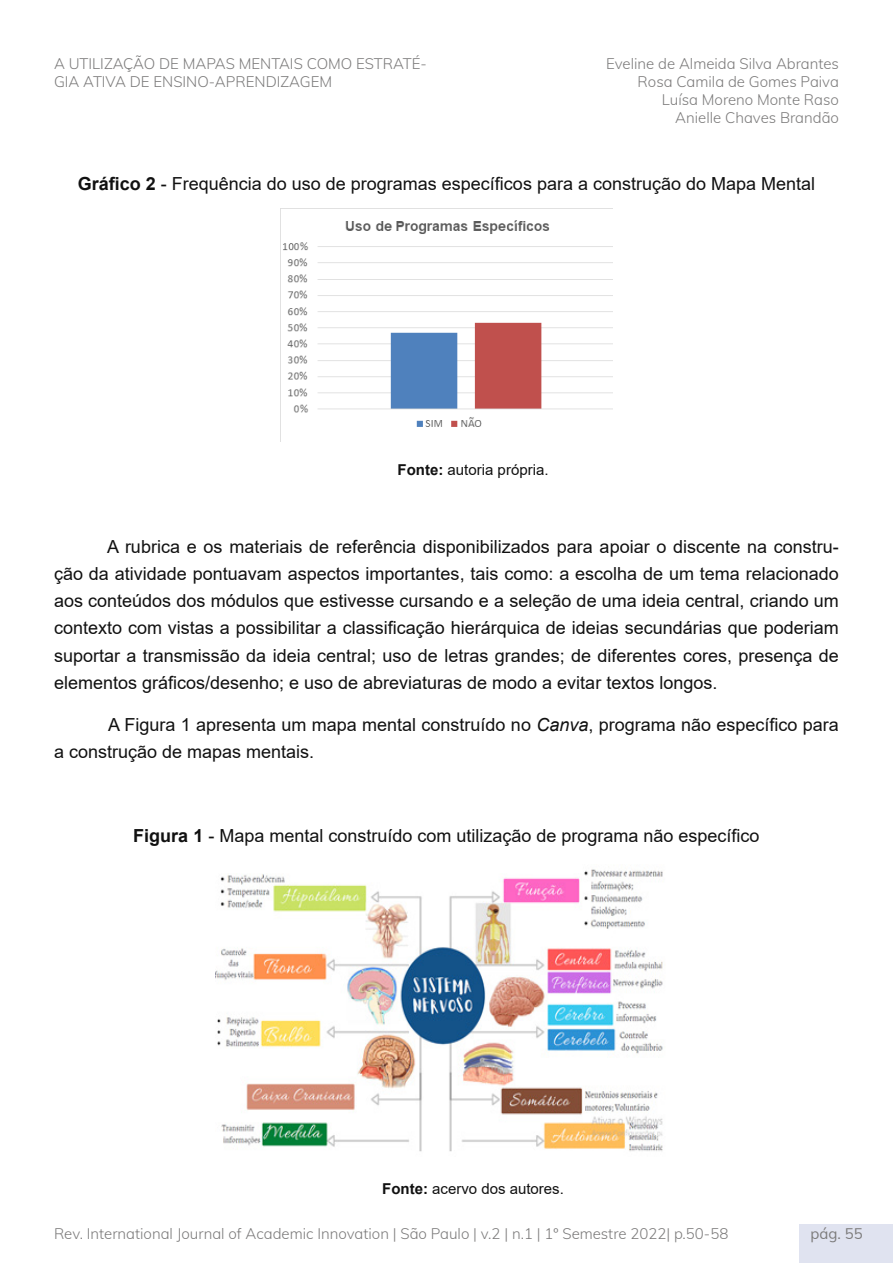
<style>
.page{position:relative;width:893px;height:1263px;background:#fff}
.page>*{position:absolute;margin:0;border:0;box-sizing:border-box;transform-origin:0 0}
.Normal__Web{font:18px/27px "Arial";color:#111;text-align:justify}
.t1{font:300 15px/18px "Muli";color:#7c7b7b}
.Normal__Web-2{font:15px "Arial";color:#111}
.t2{font:15px "Muli";color:#7c7b7b}
.s1{font-weight:700}
.s2{font-style:italic}
</style>
<div class="page">
<div style="left:800px;top:1224px;width:93px;height:39px;background:#e0e3f0"></div>
<img style="left:280px;top:209px;width:333px;height:233px">
<img style="left:215px;top:869px;width:448px;height:283px">
<p class="t1" style="left:54px;top:54px;width:374px">A UTILIZAÇÃO DE MAPAS MENTAIS COMO ESTRATÉ-<br>GIA ATIVA DE ENSINO-APRENDIZAGEM</p>
<p class="t1" style="left:606px;top:54px;width:234px">Eveline de Almeida Silva Abrantes</p>
<p class="t1" style="left:638px;top:72px;width:203px">Rosa Camila de Gomes Paiva</p>
<p class="t1" style="left:662px;top:90px;width:179px">Luísa Moreno Monte Raso</p>
<p class="t1" style="left:675px;top:108px;width:165px">Anielle Chaves Brandão</p>
<p class="Normal__Web" style="left:78px;top:170px;width:739px"><span class="s1">Gráfico 2</span> - Frequência do uso de programas específicos para a construção do Mapa Mental</p>
<p class="Normal__Web-2" style="left:398px;top:459px;width:152px"><span class="s1">Fonte:</span> autoria própria.</p>
<p class="Normal__Web" style="left:54px;top:533px;width:786px;text-indent:53px">A rubrica e os materiais de referência disponibilizados para apoiar o discente na constru&shy;ção da atividade pontuavam aspectos importantes, tais como: a escolha de um tema relacionado aos conteúdos dos módulos que estivesse cursando e a seleção de uma ideia central, criando um contexto com vistas a possibilitar a classificação hierárquica de ideias secundárias que poderiam suportar a transmissão da ideia central; uso de letras grandes; de diferentes cores, presença de elementos gráficos/desenho; e uso de abreviaturas de modo a evitar textos longos.</p>
<p class="Normal__Web" style="left:54px;top:710px;width:786px;text-indent:54px">A Figura 1 apresenta um mapa mental construído no <span class="s2">Canva</span>, programa não específico para a construção de mapas mentais.</p>
<p class="Normal__Web" style="left:133px;top:821px;width:628px"><span class="s1">Figura 1</span> - Mapa mental construído com utilização de programa não específico</p>
<p class="Normal__Web-2" style="left:382px;top:1178px;width:183px"><span class="s1">Fonte:</span> acervo dos autores.</p>
<p class="t1" style="left:54px;top:1224px;width:676px">Rev. International Journal of Academic Innovation | São Paulo | v.2 | n.1 | 1º Semestre 2022| p.50-58</p>
<p class="t2" style="left:810px;top:1223px;width:54px">pág. 55</p>
</div>
